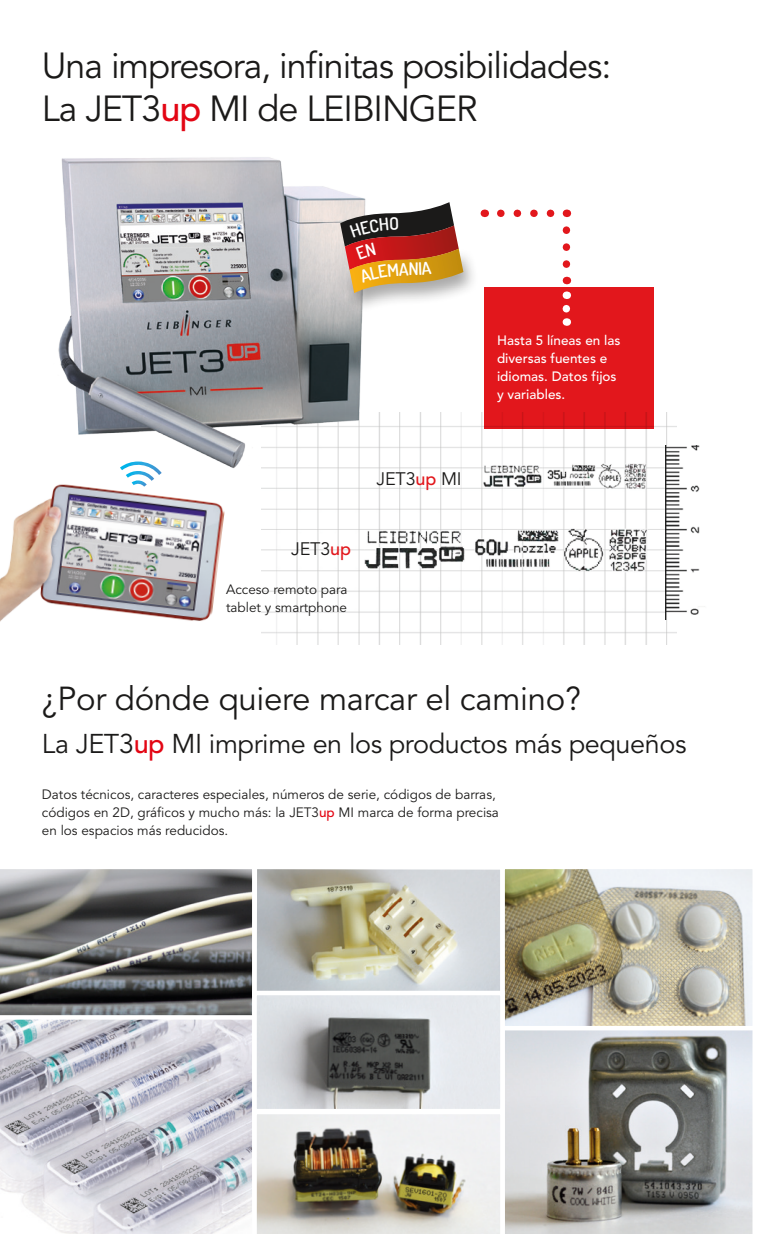
<style>
.page{position:relative;width:757px;height:1234px;background:#fff}
.page>*{position:absolute;margin:0;border:0;box-sizing:border-box;transform-origin:0 0}
.t1{font:36px "Avenir LT Std";letter-spacing:-.03em;color:#1b1a19}
.t2{font:33px "Avenir LT Std";letter-spacing:-.01em;color:#1b1a19}
.t3{font:27px "Avenir LT Std";letter-spacing:-.015em;color:#1b1a19}
.t4{font:18px "Avenir LT Std";letter-spacing:-.01em;color:#1b1a19}
.t5{font:13.5px/18px "Avenir LT Std";color:#1b1a19}
.t6{font:500 13.5px "Avenir LT Std";color:#fff}
.s1{font-weight:500;color:#e30614}
.s2{font-weight:500;color:#e2171c}
</style>
<div class="page">
<img style="left:262px;top:412px;width:414px;height:232px">
<svg style="left:0;top:869px;width:252px;height:145px;background:#6f706f"></svg>
<svg style="left:505px;top:1030px;width:248px;height:203px;background:#a4a5a2"></svg>
<img style="left:257px;top:998px;width:243px;height:110px">
<svg style="left:250px;top:869px;width:250px;height:129px;background:#c2c1b4"></svg>
<svg style="left:0;top:1014px;width:252px;height:219px;background:#cacbd3"></svg>
<img style="left:505px;top:869px;width:247px;height:156px">
<div style="left:252px;top:990px;width:253px;height:123px;border:4px solid #fff"></div>
<img style="left:252px;top:1109px;width:253px;height:124px">
<img style="left:665px;top:445px;width:40px;height:174px">
<img style="left:482px;top:463px;width:165px;height:31px">
<img style="left:365px;top:526px;width:284px;height:48px">
<img style="left:0;top:487px;width:225px;height:135px">
<img style="left:55px;top:157px;width:338px;height:330px">
<svg style="left:501px;top:209px;width:54px;height:8px"></svg>
<svg style="left:563px;top:230px;width:7px;height:54px"></svg>
<div style="left:484px;top:287px;width:169px;height:141px;background:#e2171c"></div>
<svg style="left:562px;top:308px;width:8px;height:18px"></svg>
<div style="left:342px;top:247px;width:137px;height:67px;background:#1b1a19;opacity:.37"></div>
<svg style="left:120px;top:461px;width:42px;height:25px"></svg>
<svg style="left:340px;top:202px;width:123px;height:91px;background:#a97250"></svg>
<p class="t1" style="left:42px;top:45px;width:571px">Una impresora, infinitas posibilidades:</p>
<p class="t1" style="left:42px;top:88px;width:437px">La JET3<span class="s1">up</span> MI de LEIBINGER</p>
<p class="t4" style="left:291px;top:538px;width:61px">JET3<span class="s2">up</span></p>
<p class="t5" style="left:226px;top:580px;width:123px">Acceso remoto para</p>
<p class="t5" style="left:226px;top:598px;width:122px">tablet y smartphone</p>
<p class="t4" style="left:377px;top:468px;width:87px">JET3<span class="s2">up</span> MI</p>
<p class="t6" style="left:497px;top:333px;width:125px">Hasta 5 líneas en las</p>
<p class="t6" style="left:497px;top:351px;width:112px">diversas fuentes e</p>
<p class="t6" style="left:497px;top:369px;width:121px">idiomas. Datos fijos</p>
<p class="t6" style="left:497px;top:387px;width:70px">y variables.</p>
<p class="t2" style="left:42px;top:679px;width:540px">¿Por dónde quiere marcar el camino?</p>
<p class="t3" style="left:42px;top:727px;width:646px">La JET3<span class="s1">up</span> MI imprime en los productos más pequeños</p>
<p class="t5" style="left:42px;top:785px;width:458px">Datos técnicos, caracteres especiales, números de serie, códigos de barras, códigos en 2D, gráficos y mucho más: la JET3<span class="s1">up</span> MI marca de forma precisa en los espacios más reducidos.</p>
</div>
